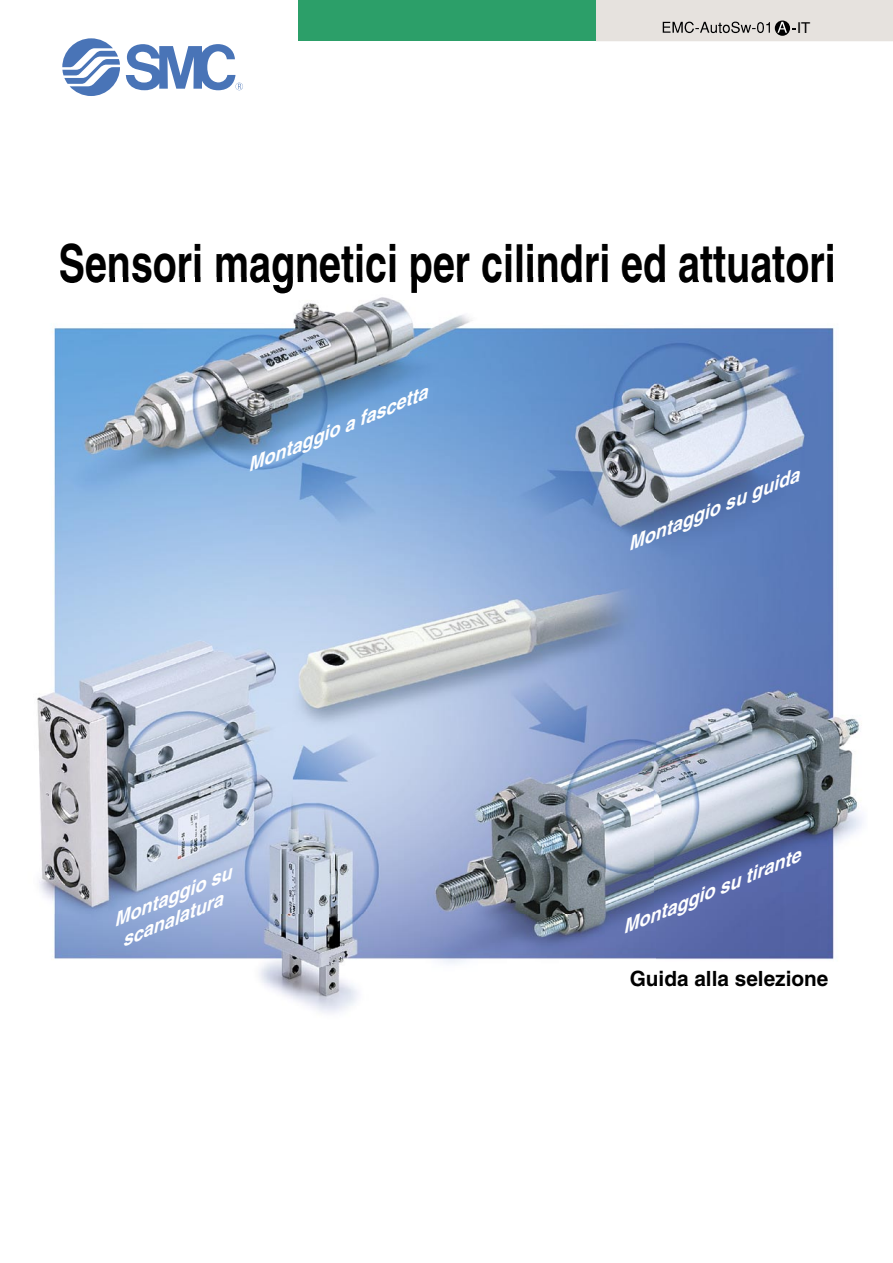
<style>
.page{position:relative;width:893px;height:1263px;background:#fff}
.page>*{position:absolute;margin:0;border:0;box-sizing:border-box;transform-origin:0 0}
.t1{font:700 52.5px "Helvetica";color:#000;scale:.75 1}
.t2{font:700 21px "Helvetica";color:#000}
.t3{font:italic 700 18px/21.5px "Helvetica";color:#fff;scale:1.08 1}
.t4{font:15px "Helvetica";color:#000}
</style>
<div class="page">
<img style="left:37px;top:293px;width:298px;height:621px">
<img style="left:335px;top:297px;width:319px;height:617px">
<img style="left:654px;top:328px;width:206px;height:426px">
<img style="left:654px;top:754px;width:208px;height:206px">
<img style="left:54px;top:914px;width:601px;height:99px">
<div style="left:299px;top:0;width:297px;height:41px;background:#2c9f69"></div>
<svg style="left:62px;top:38px;width:181px;height:58px"></svg>
<div style="left:596px;top:0;width:297px;height:41px;background:#e6e2de"></div>
<img style="left:362px;top:278px;width:471px;height:15px">
<img style="left:62px;top:278px;width:300px;height:15px">
<p class="t4" style="left:797px;top:19px;width:15px">IT</p>
<p class="t1" style="left:59px;top:232px;width:1037px">Sensori magnetici per cilindri ed attuatori</p>
<p class="t3" style="left:242px;top:457px;width:181px;rotate:-23deg">Montaggio a fascetta</p>
<p class="t3" style="left:108px;top:911px;width:119px;rotate:-23deg">Montaggio su scanalatura</p>
<p class="t3" style="left:623px;top:536px;width:172px;rotate:-23deg">Montaggio su guida</p>
<p class="t3" style="left:617px;top:919px;width:179px;rotate:-23deg">Montaggio su tirante</p>
<p class="t2" style="left:630px;top:966px;width:200px">Guida alla selezione</p>
</div>
